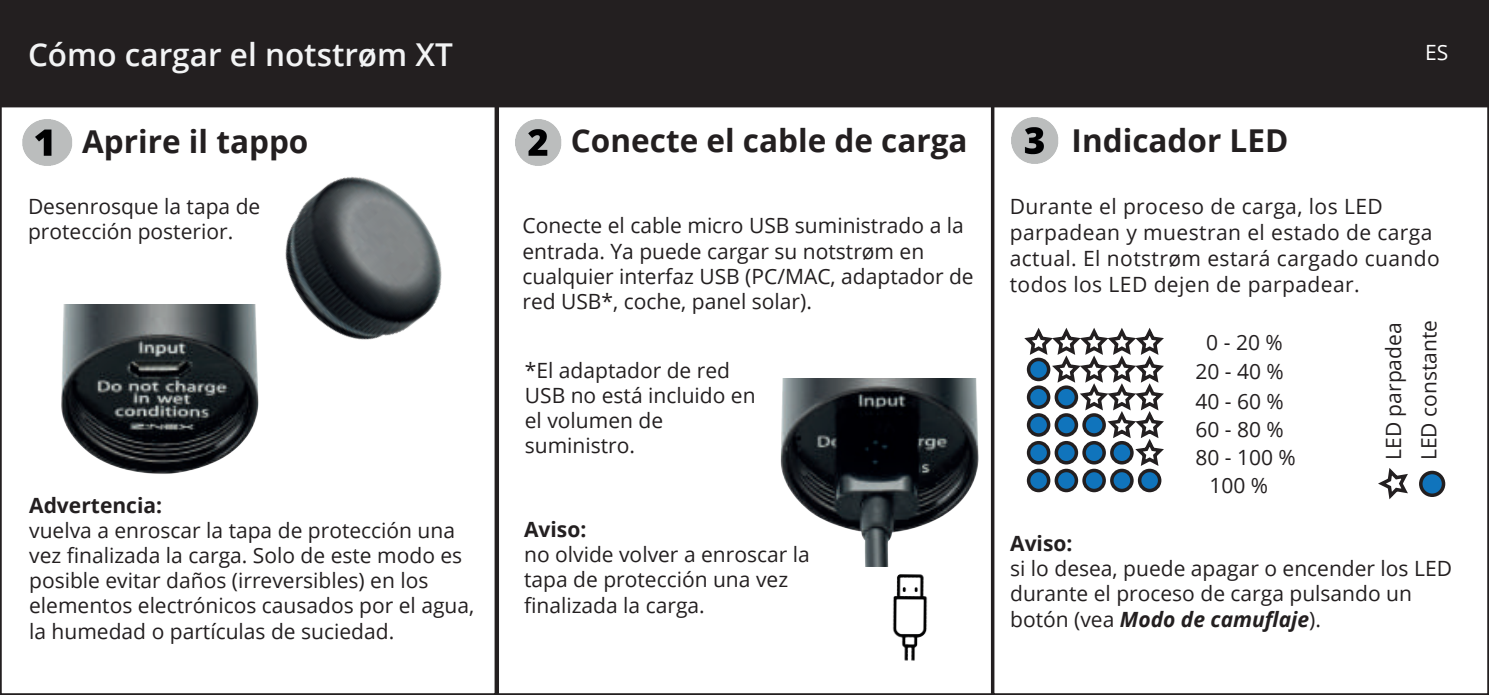
<style>
.page{position:relative;width:1489px;height:695px;background:#fff}
.page>*{position:absolute;margin:0;border:0;box-sizing:border-box;transform-origin:0 0}
.t1{font:700 31.5px "Open Sans";color:#231f20}
.t2{font:600 31.5px "Open Sans";color:#f2f3f4}
.t3{font:21px/25.2px "Open Sans";color:#231f20}
.t4{font:21px/25.9px "Open Sans";letter-spacing:.02em;color:#231f20}
.t5{font:700 21px "Open Sans";color:#231f20}
.t6{font:21px "Open Sans";color:#fff}
.s1{font-weight:700;font-style:italic}
</style>
<div class="page">
<div style="left:990px;top:0;width:498px;height:695px;border:4px solid #231f20"></div>
<img style="left:22px;top:119px;width:50px;height:47px">
<img style="left:61px;top:304px;width:198px;height:170px">
<img style="left:237px;top:177px;width:205px;height:209px">
<img style="left:515px;top:119px;width:47px;height:47px">
<img style="left:892px;top:574px;width:36px;height:87px">
<img style="left:780px;top:378px;width:199px;height:189px">
<img style="left:1011px;top:117px;width:48px;height:47px">
<div style="left:1139px;top:470px;width:20px;height:20px;background:#1074bc;border-radius:50%"></div>
<div style="left:1137px;top:468px;width:24px;height:24px;border:4px solid #231f20;border-radius:50%"></div>
<div style="left:1111px;top:470px;width:20px;height:20px;background:#1074bc;border-radius:50%"></div>
<div style="left:1110px;top:468px;width:23px;height:24px;border:4px solid #231f20;border-radius:50%"></div>
<div style="left:1084px;top:470px;width:20px;height:20px;background:#1074bc;border-radius:50%"></div>
<div style="left:1082px;top:468px;width:23px;height:24px;border:4px solid #231f20;border-radius:50%"></div>
<div style="left:1056px;top:470px;width:20px;height:20px;background:#1074bc;border-radius:50%"></div>
<div style="left:1054px;top:468px;width:24px;height:24px;border:4px solid #231f20;border-radius:50%"></div>
<div style="left:1028px;top:470px;width:20px;height:20px;background:#1074bc;border-radius:50%"></div>
<div style="left:1026px;top:468px;width:24px;height:24px;border:4px solid #231f20;border-radius:50%"></div>
<svg style="left:1024px;top:328px;width:140px;height:141px"></svg>
<div style="left:1420px;top:472px;width:23px;height:23px;background:#1074bc;border-radius:50%"></div>
<div style="left:1418px;top:470px;width:27px;height:27px;border:4px solid #231f20;border-radius:50%"></div>
<svg style="left:1378px;top:468px;width:30px;height:32px"></svg>
<div style="left:0;top:0;width:1488px;height:107px;background:#231f20"></div>
<h1 class="t2" style="left:28px;top:33px;width:426px">Cómo cargar el notstrøm XT</h1>
<h1 class="t1" style="left:82px;top:119px;width:228px">Aprire il tappo</h1>
<h1 class="t1" style="left:571px;top:118px;width:398px">Conecte el cable de carga</h1>
<p class="t3" style="left:28px;top:193px;width:234px">Desenrosque la tapa de protección posterior.</p>
<p class="t5" style="left:29px;top:490px;width:134px">Advertencia:</p>
<p class="t3" style="left:29px;top:517px;width:446px">vuelva a enroscar la tapa de protección una vez finalizada la carga. Solo de este modo es posible evitar daños (irreversibles) en los elementos electrónicos causados por el agua, la humedad o partículas de suciedad.</p>
<p class="t3" style="left:522px;top:213px;width:453px">Conecte el cable micro USB suministrado a la entrada. Ya puede cargar su notstrøm en cualquier interfaz USB (PC/MAC, adaptador de red USB*, coche, panel solar).</p>
<p class="t3" style="left:525px;top:357px;width:232px">*El adaptador de red<br>USB no está incluido en el volumen de suministro.</p>
<p class="t5" style="left:524px;top:514px;width:64px">Aviso:</p>
<p class="t3" style="left:524px;top:541px;width:287px">no olvide volver a enroscar la tapa de protección una vez finalizada la carga.</p>
<h1 class="t1" style="left:1071px;top:118px;width:218px">Indicador LED</h1>
<p class="t6" style="left:1425px;top:37px;width:25px">ES</p>
<p class="t4" style="left:1009px;top:193px;width:431px">Durante el proceso de carga, los LED parpadean y muestran el estado de carga actual. El notstrøm estará cargado cuando todos los LED dejen de parpadear.</p>
<p class="t3" style="left:1195px;top:327px;width:90px;line-height:29.1px;text-align:center">0 - 20 %<br>20 - 40 %<br>40 - 60 %</p>
<p class="t3" style="left:1195px;top:416px;width:90px">60 - 80 %</p>
<p class="t3" style="left:1209px;top:443px;width:88px;line-height:27.3px;text-indent:-14px">80 - 100 %<br>100 %</p>
<p class="t3" style="left:1375px;top:460px;width:142px;line-height:35.4px;rotate:-90deg">LED parpadea<br>LED constante</p>
<p class="t5" style="left:1010px;top:528px;width:64px">Aviso:</p>
<p class="t3" style="left:1010px;top:555px;width:443px">si lo desea, puede apagar o encender los LED durante el proceso de carga pulsando un botón (vea <span class="s1">Modo de camuflaje</span>).</p>
</div>
